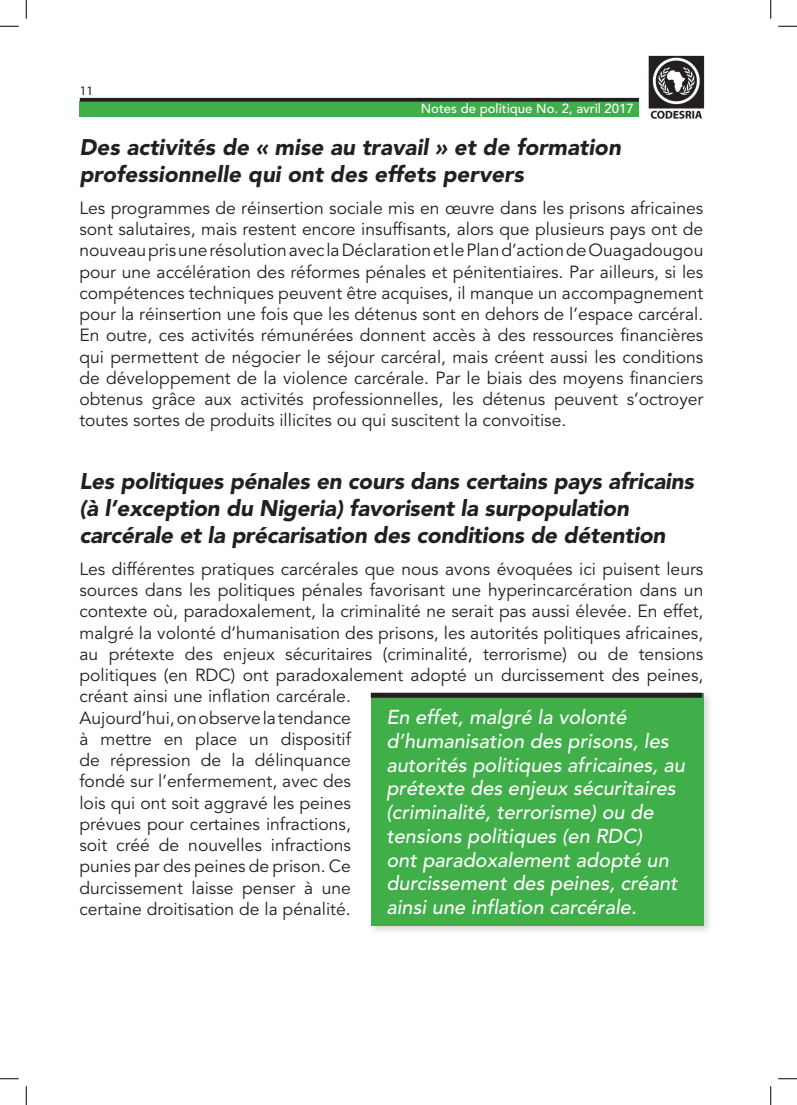
<style>
.page{position:relative;width:797px;height:1105px;background:#fff}
.page>*{position:absolute;margin:0;border:0;box-sizing:border-box;transform-origin:0 0}
.Titre2{font:italic 900 22.5px/27px "Avenir";letter-spacing:-.01em;color:#231f20}
.Commentaire{font:italic 500 20px/23.8px "Avenir";color:#fff}
.Texte1{font:17.5px/21.2px "Avenir";color:#231f20;text-align:justify}
.t1{font:500 13.12px "Avenir";color:#fff}
.t2{font:13.12px "Myriad Pro";color:#231f20}
</style>
<div class="page">
<div style="left:80px;top:102px;width:559px;height:15px;background:#40ae49"></div>
<svg style="left:80px;top:98px;width:559px;height:4px;background:#252c23"></svg>
<img style="left:648px;top:55px;width:57px;height:64px">
<div style="left:368px;top:690px;width:346px;height:246px;background:#231f20;opacity:.2"></div>
<div style="left:371px;top:693px;width:332px;height:232px;background:#40ae49"></div>
<div style="left:371px;top:693px;width:331px;height:5px;background:#231f20"></div>
<svg style="left:0;top:25px;width:19px;height:2px"></svg>
<svg style="left:778px;top:25px;width:19px;height:2px"></svg>
<svg style="left:0;top:1078px;width:19px;height:1px"></svg>
<svg style="left:778px;top:1078px;width:19px;height:1px"></svg>
<svg style="left:25px;top:0;width:2px;height:19px"></svg>
<svg style="left:25px;top:1086px;width:2px;height:19px"></svg>
<svg style="left:770px;top:0;width:1px;height:19px"></svg>
<svg style="left:770px;top:1086px;width:1px;height:19px"></svg>
<p class="t2" style="left:80px;top:82px;width:15px">11</p>
<p class="t1" style="left:421px;top:101px;width:214px">Notes de politique No. 2, avril 2017</p>
<p class="Titre2" style="left:79px;top:133px;width:543px">Des activités de « mise au travail » et de formation professionnelle qui ont des effets pervers</p>
<p class="Texte1" style="left:79px;top:198px;width:625px">Les programmes de réinsertion sociale mis en œuvre dans les prisons africaines sont salutaires, mais restent encore insuffisants, alors que plusieurs pays ont de nouveau pris une résolution avec la Déclaration et le Plan d’action de Ouagadougou pour une accélération des réformes pénales et pénitentiaires. Par ailleurs, si les compétences techniques peuvent être acquises, il manque un accompagnement pour la réinsertion une fois que les détenus sont en dehors de l’espace carcéral.<br>En outre, ces activités rémunérées donnent accès à des ressources financières qui permettent de négocier le séjour carcéral, mais créent aussi les conditions de développement de la violence carcérale. Par le biais des moyens financiers obtenus grâce aux activités professionnelles, les détenus peuvent s’octroyer toutes sortes de produits illicites ou qui suscitent la convoitise.</p>
<p class="Titre2" style="left:79px;top:468px;width:616px">Les politiques pénales en cours dans certains pays africains (à l’exception du Nigeria) favorisent la surpopulation carcérale et la précarisation des conditions de détention</p>
<p class="Texte1" style="left:79px;top:559px;width:625px;text-align:left">Les différentes pratiques carcérales que nous avons évoquées ici puisent leurs sources dans les politiques pénales favorisant une hyperincarcération dans un contexte où, paradoxalement, la criminalité ne serait pas aussi élevée. En effet, malgré la volonté d’humanisation des prisons, les autorités politiques africaines, au prétexte des enjeux sécuritaires (criminalité, terrorisme) ou de tensions politiques (en RDC) ont paradoxalement adopté un durcissement des peines, créant ainsi une inflation carcérale.<br>Aujourd’hui, on observe la tendance<br>à mettre en place un dispositif<br>de répression de la délinquance<br>fondé sur l’enfermement, avec des<br>lois qui ont soit aggravé les peines<br>prévues pour certaines infractions,<br>soit créé de nouvelles infractions<br>punies par des peines de prison. Ce<br>durcissement laisse penser à une<br>certaine droitisation de la pénalité.</p>
<p class="Commentaire" style="left:386px;top:706px;width:300px">En effet, malgré la volonté d’humanisation des prisons, les autorités politiques africaines, au prétexte des enjeux sécuritaires (criminalité, terrorisme) ou de tensions politiques (en RDC)<br>ont paradoxalement adopté un durcissement des peines, créant ainsi une inflation carcérale.</p>
</div>
